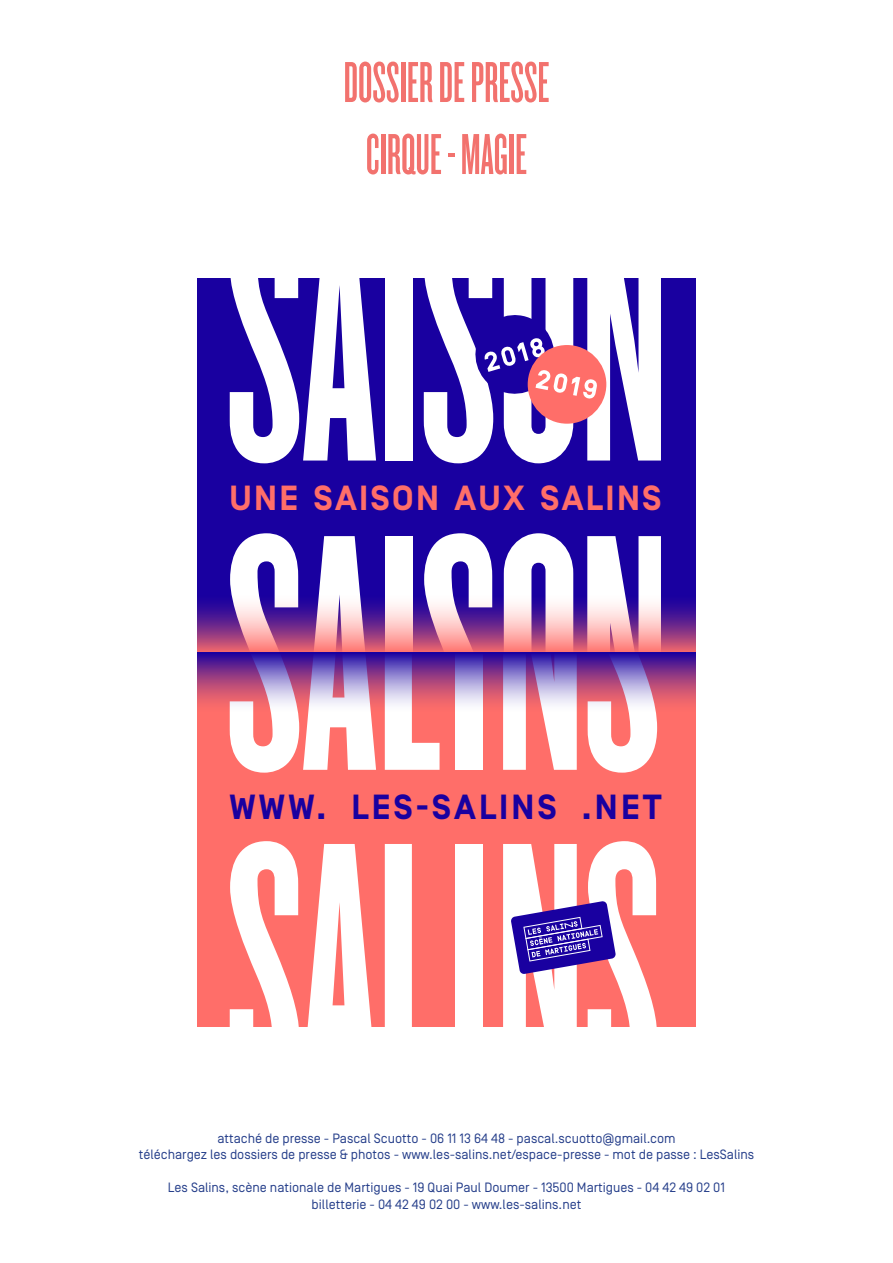
<style>
.page{position:relative;width:893px;height:1263px;background:#fff}
.page>*{position:absolute;margin:0;border:0;box-sizing:border-box;transform-origin:0 0}
.t1{font:350.85px/617.1px "Knockout SALINS Bold";color:#fff}
.t2{font:60px "Knockout SALINS Medium";color:#f2726e}
.t3{font:700 34.8px "Simplon BP";letter-spacing:.07em;color:#ff6e69}
.t4{font:700 34.8px "Simplon BP";letter-spacing:.09em;color:#1900a0}
.t5{font:13.5px "Simplon BP Regular";color:#253e8a}
</style>
<div class="page">
<div style="left:197px;top:279px;width:499px;height:374px;background:#1900a0"></div>
<div style="left:197px;top:653px;width:499px;height:374px;background:#ff6e69"></div>
<svg style="left:197px;top:603px;width:499px;height:49px;background:#7c2f87"></svg>
<svg style="left:197px;top:653px;width:499px;height:51px;background:#963b81"></svg>
<svg style="left:511px;top:901px;width:105px;height:73px"></svg>
<div style="left:528px;top:345px;width:78px;height:79px;background:#ff6e69;border-radius:50%"></div>
<svg style="left:484px;top:338px;width:113px;height:61px"></svg>
<p class="t2" style="left:344px;top:53px;width:207px">DOSSIER DE PRESSE</p>
<p class="t2" style="left:366px;top:125px;width:163px">CIRQUE - MAGIE</p>
<p class="t1" style="left:226px;top:39px;width:444px">SAISON<br>SALINS</p>
<p class="t3" style="left:229px;top:478px;width:433px">UNE SAISON AUX SALINS</p>
<p class="t1" style="left:226px;top:348px;width:444px">SAISONLINS</p>
<p class="t4" style="left:229px;top:787px;width:433px">WWW. LES-SALINS .NET</p>
<p class="t5" style="left:217px;top:1130px;width:460px">attaché de presse - Pascal Scuotto - 06 11 13 64 48 - pascal.scuotto@gmail.com</p>
<p class="t5" style="left:139px;top:1147px;width:617px">téléchargez les dossiers de presse &amp; photos - www.les-salins.net/espace-presse - mot de passe : LesSalins</p>
<p class="t5" style="left:168px;top:1180px;width:559px">Les Salins, scène nationale de Martigues - 19 Quai Paul Doumer - 13500 Martigues - 04 42 49 02 01</p>
<p class="t5" style="left:312px;top:1196px;width:271px">billetterie - 04 42 49 02 00 - www.les-salins.net</p>
</div>
